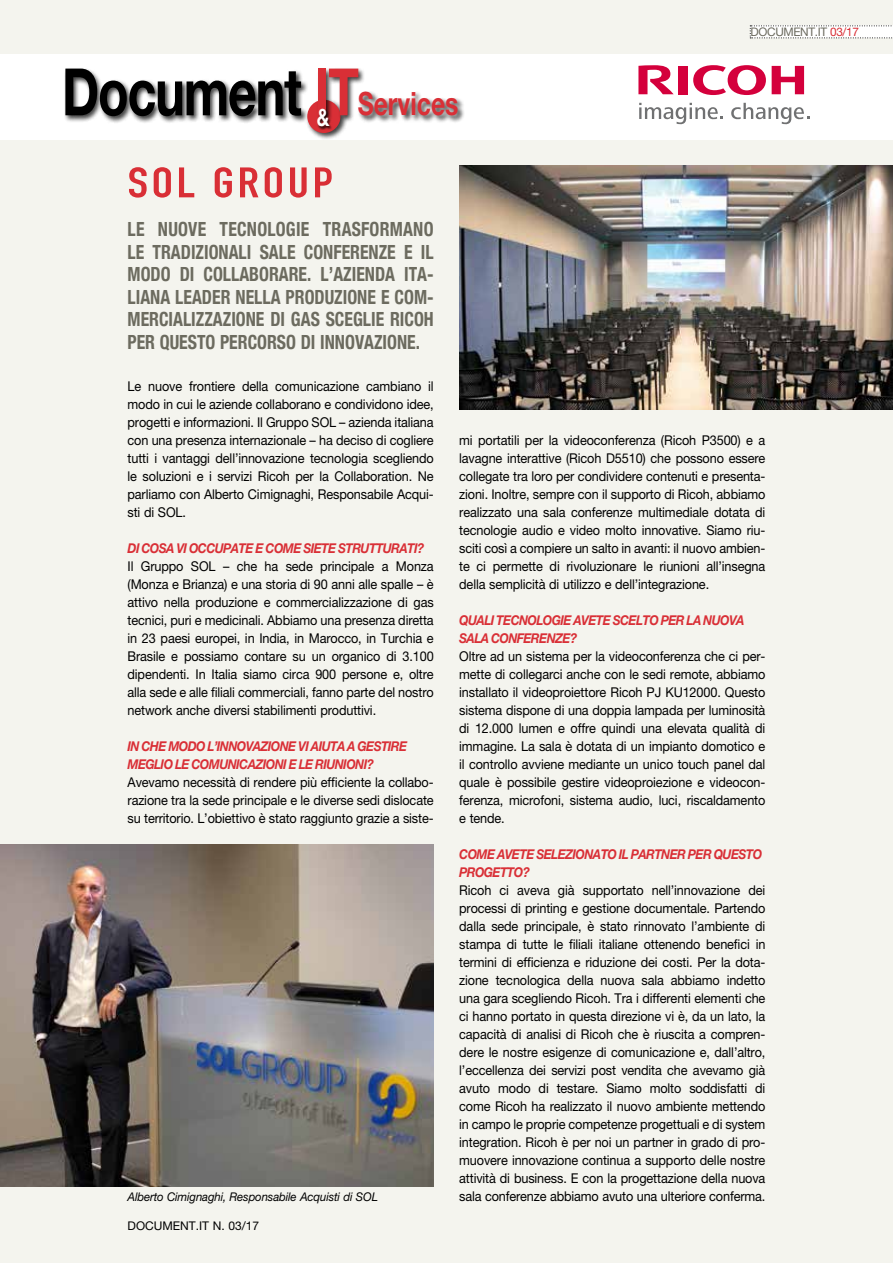
<style>
.page{position:relative;width:893px;height:1263px;background:#f4f4ee}
.page>*{position:absolute;margin:0;border:0;box-sizing:border-box;transform-origin:0 0}
.t1{font:700 65.4px "Helvetica Neue";letter-spacing:-.025em;color:#000;scale:.77 1}
.t2{font:42px "DIN Engschrift";letter-spacing:.07em;color:#d92f36;scale:1.2 1}
.t3{font:700 24px "Helvetica Neue";color:#fff;scale:.77 1}
.t4{font:700 condensed 19.5px/22.5px "Helvetica Neue";color:#6c6b5f;text-align:justify;scale:.91 1}
.t5{font:13.5px/18px "Helvetica Neue";letter-spacing:-.01em;color:#000;text-align:justify;scale:.94 1}
.t6{font:italic 700 13.5px/18px "Helvetica Neue";letter-spacing:-.045em;color:#d92f36;scale:.9 1}
.t7{font:italic 12px "Helvetica Neue";letter-spacing:-.01em;color:#000;scale:.95 1}
.t8{font:12px "Helvetica Neue";color:#000}
.t9{font:11.85px "Helvetica Neue";letter-spacing:-.03em;color:#6c6b5f}
.s1{color:#d92f36}
.s2{font-size:32.1px;color:#d92f36}
</style>
<div class="page">
<div style="left:0;top:55px;width:893px;height:85px;background:#fff"></div>
<svg style="left:750px;top:26px;width:143px;height:13px;background:#f5f5f4"></svg>
<div style="left:306px;top:98px;width:42px;height:43px;background:#000;opacity:.75"></div>
<div style="left:307px;top:100px;width:33px;height:33px;background:#d92f36;border-radius:50%"></div>
<svg style="left:693px;top:65px;width:73px;height:30px"></svg>
<svg style="left:772px;top:66px;width:32px;height:28px"></svg>
<div style="left:678px;top:66px;width:10px;height:28px;background:#d4003c"></div>
<svg style="left:638px;top:65px;width:36px;height:29px"></svg>
<svg style="left:639px;top:103px;width:84px;height:22px"></svg>
<svg style="left:731px;top:103px;width:78px;height:22px"></svg>
<div style="left:64px;top:68px;width:402px;height:56px;background:#000;opacity:.75"></div>
<div style="left:317px;top:108px;width:16px;height:22px;background:#000;opacity:.75"></div>
<img style="left:0;top:844px;width:434px;height:342px">
<img style="left:459px;top:166px;width:434px;height:243px">
<h1 class="t1" style="left:62px;top:52px;width:516px">Document <span class="s1">IT</span><span class="s2">Services</span></h1>
<h3 class="t3" style="left:317px;top:103px;width:18px">&amp;</h3>
<h2 class="t2" style="left:128px;top:158px;width:173px">SOL GROUP</h2>
<h3 class="t4" style="left:128px;top:217px;width:338px">LE NUOVE TECNOLOGIE TRASFORMANO LE TRADIZIONALI SALE CONFERENZE E IL MODO DI COLLABORARE. L’AZIENDA ITA-LIANA LEADER NELLA PRODUZIONE E COM-MERCIALIZZAZIONE DI GAS SCEGLIE RICOH PER QUESTO PERCORSO DI INNOVAZIONE.</h3>
<p class="t9" style="left:751px;top:25px;width:110px">DOCUMENT.IT <span class="s1">03/17</span></p>
<p class="t5" style="left:128px;top:377px;width:327px">Le nuove frontiere della comunicazione cambiano il modo in cui le aziende collaborano e condividono idee, progetti e informazioni. Il Gruppo SOL – azienda italiana con una presenza internazionale – ha deciso di cogliere tutti i vantaggi dell’innovazione tecnologia scegliendo le soluzioni e i servizi Ricoh per la Collaboration. Ne parliamo con Alberto Cimignaghi, Responsabile Acqui&shy;sti di SOL.</p>
<p class="t6" style="left:128px;top:539px;width:331px">DI COSA VI OCCUPATE E COME SIETE STRUTTURATI?</p>
<p class="t5" style="left:128px;top:557px;width:327px">Il Gruppo SOL – che ha sede principale a Monza (Monza e Brianza) e una storia di 90 anni alle spalle – è attivo nella produzione e commercializzazione di gas tecnici, puri e medicinali. Abbiamo una presenza diretta in 23 paesi europei, in India, in Marocco, in Turchia e Brasile e possiamo contare su un organico di 3.100 dipendenti. In Italia siamo circa 900 persone e, oltre alla sede e alle filiali commerciali, fanno parte del nostro network anche diversi stabilimenti produttivi.</p>
<p class="t6" style="left:128px;top:737px;width:312px">IN CHE MODO L’INNOVAZIONE VI AIUTA A GESTIRE<br>MEGLIO LE COMUNICAZIONI E LE RIUNIONI?</p>
<p class="t5" style="left:128px;top:773px;width:327px">Avevamo necessità di rendere più efficiente la collabo&shy;razione tra la sede principale e le diverse sedi dislocate su territorio. L’obiettivo è stato raggiunto grazie a siste-</p>
<p class="t7" style="left:128px;top:1189px;width:265px">Alberto Cimignaghi, Responsabile Acquisti di SOL</p>
<p class="t8" style="left:128px;top:1218px;width:133px">DOCUMENT.IT N. 03/17</p>
<p class="t5" style="left:459px;top:431px;width:327px">mi portatili per la videoconferenza (Ricoh P3500) e a lavagne interattive (Ricoh D5510) che possono essere collegate tra loro per condividere contenuti e presenta&shy;zioni. Inoltre, sempre con il supporto di Ricoh, abbiamo realizzato una sala conferenze multimediale dotata di tecnologie audio e video molto innovative. Siamo riu&shy;sciti così a compiere un salto in avanti: il nuovo ambien&shy;te ci permette di rivoluzionare le riunioni all’insegna della semplicità di utilizzo e dell’integrazione.</p>
<p class="t6" style="left:459px;top:611px;width:318px">QUALI TECNOLOGIE AVETE SCELTO PER LA NUOVA<br>SALA CONFERENZE?</p>
<p class="t5" style="left:459px;top:647px;width:327px">Oltre ad un sistema per la videoconferenza che ci per&shy;mette di collegarci anche con le sedi remote, abbiamo installato il videoproiettore Ricoh PJ KU12000. Questo sistema dispone di una doppia lampada per luminosità di 12.000 lumen e offre quindi una elevata qualità di immagine. La sala è dotata di un impianto domotico e il controllo avviene mediante un unico touch panel dal quale è possibile gestire videoproiezione e videocon&shy;ferenza, microfoni, sistema audio, luci, riscaldamento e tende.</p>
<p class="t6" style="left:459px;top:845px;width:338px">COME AVETE SELEZIONATO IL PARTNER PER QUESTO<br>PROGETTO?</p>
<p class="t5" style="left:459px;top:881px;width:327px">Ricoh ci aveva già supportato nell’innovazione dei processi di printing e gestione documentale. Partendo dalla sede principale, è stato rinnovato l’ambiente di stampa di tutte le filiali italiane ottenendo benefici in termini di efficienza e riduzione dei costi. Per la dota&shy;zione tecnologica della nuova sala abbiamo indetto una gara scegliendo Ricoh. Tra i differenti elementi che ci hanno portato in questa direzione vi è, da un lato, la capacità di analisi di Ricoh che è riuscita a compren&shy;dere le nostre esigenze di comunicazione e, dall’altro, l’eccellenza dei servizi post vendita che avevamo già avuto modo di testare. Siamo molto soddisfatti di come Ricoh ha realizzato il nuovo ambiente mettendo in campo le proprie competenze progettuali e di system integration. Ricoh è per noi un partner in grado di pro&shy;muovere innovazione continua a supporto delle nostre attività di business. E con la progettazione della nuova sala conferenze abbiamo avuto una ulteriore conferma.</p>
</div>
